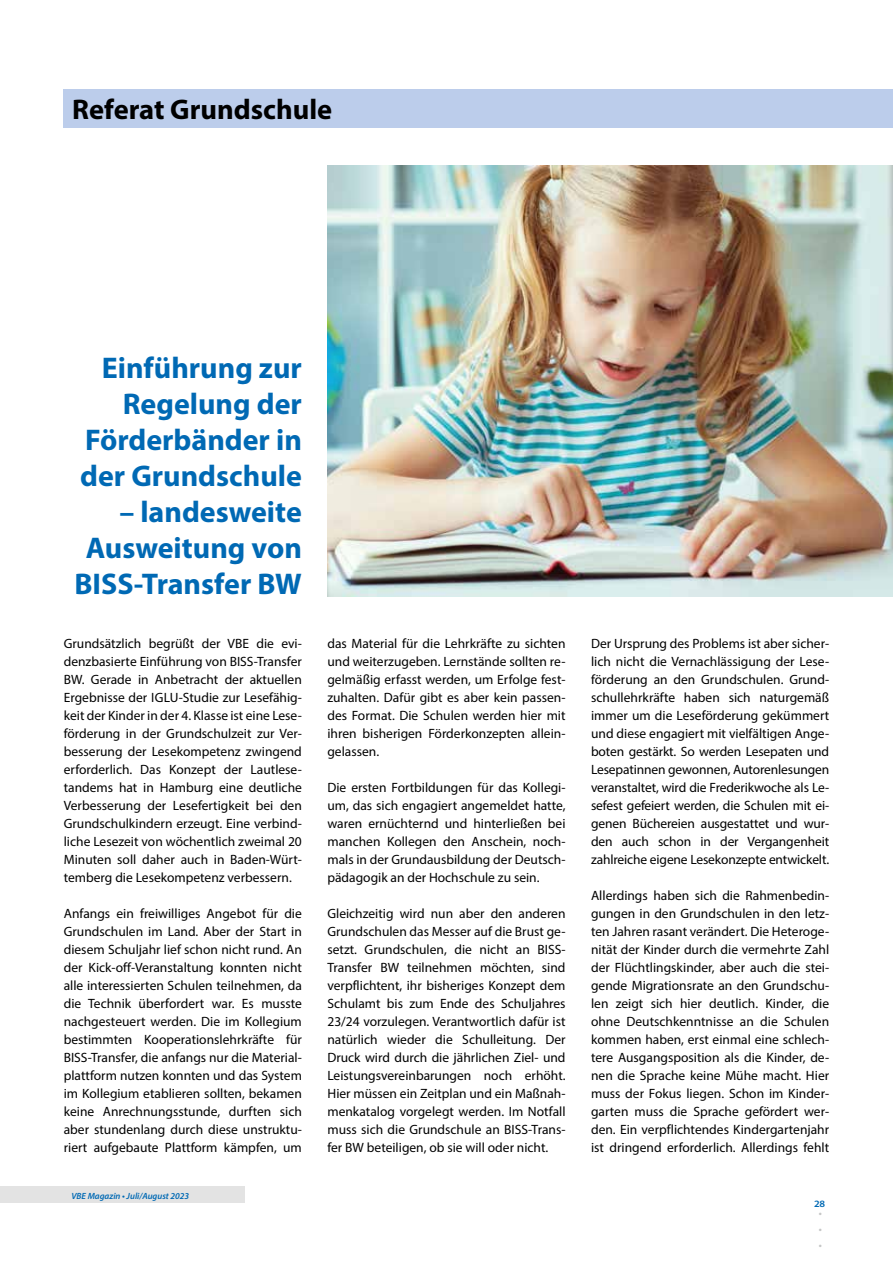
<style>
.page{position:relative;width:893px;height:1263px;background:#fff}
.page>*{position:absolute;margin:0;border:0;box-sizing:border-box;transform-origin:0 0}
.t1{font:700 30px/36px "Myriad Pro";color:#0069b4;text-align:right}
.t2{font:700 28.5px "Myriad Pro";color:#000}
.t3{font:13.5px/18px "Myriad Pro";color:#000;text-align:justify}
.t4{font:700 13.5px/15.9px "Myriad Pro";color:#c5c6c6;text-align:justify}
.t5{font:600 9.75px "Myriad Pro";color:#0069b4;scale:1.08 1}
.t6{font:italic 600 9px "Myriad Pro";color:#0069b4}
</style>
<div class="page">
<div style="left:0;top:1186px;width:244px;height:16px;background:#e3e3e3"></div>
<div style="left:64px;top:89px;width:829px;height:39px;background:#bccdeb"></div>
<img style="left:327px;top:166px;width:566px;height:431px">
<h2 class="t2" style="left:72px;top:91px;width:261px">Referat Grundschule</h2>
<h1 class="t1" style="left:80px;top:349px;width:223px">Einführung zur<br>Regelung der<br>Förderbänder in der Grundschule</h1>
<h1 class="t1" style="left:74px;top:493px;width:229px">– landesweite<br>Ausweitung von<br>BISS-Transfer BW</h1>
<p class="t3" style="left:64px;top:634px;width:240px">Grundsätzlich begrüßt der VBE die evi&shy;denzbasierte Einführung von BISS-Transfer BW. Gerade in Anbetracht der aktuellen Ergebnisse der IGLU-Studie zur Lesefähig&shy;keit der Kinder in der 4. Klasse ist eine Lese&shy;förderung in der Grundschulzeit zur Ver&shy;besserung der Lesekompetenz zwingend erforderlich. Das Konzept der Lautlese&shy;tandems hat in Hamburg eine deutliche Verbesserung der Lesefertigkeit bei den Grundschulkindern erzeugt. Eine verbind&shy;liche Lesezeit von wöchentlich zweimal 20<br>Minuten soll daher auch in Baden-Würt&shy;temberg die Lesekompetenz verbessern.</p>
<p class="t3" style="left:64px;top:904px;width:240px">Anfangs ein freiwilliges Angebot für die Grundschulen im Land. Aber der Start in diesem Schuljahr lief schon nicht rund. An der Kick-off-Veranstaltung konnten nicht alle interessierten Schulen teilnehmen, da die Technik überfordert war. Es musste nachgesteuert werden. Die im Kollegium bestimmten Kooperationslehrkräfte für BISS-Transfer, die anfangs nur die Material&shy;plattform nutzen konnten und das System im Kollegium etablieren sollten, bekamen keine Anrechnungsstunde, durften sich aber stundenlang durch diese unstruktu&shy;riert aufgebaute Plattform kämpfen, um</p>
<p class="t6" style="left:71px;top:1190px;width:119px">VBE Magazin • Juli/August 2023</p>
<p class="t3" style="left:327px;top:634px;width:240px">das Material für die Lehrkräfte zu sichten und weiterzugeben. Lernstände sollten re&shy;gelmäßig erfasst werden, um Erfolge fest&shy;zuhalten. Dafür gibt es aber kein passen&shy;des Format. Die Schulen werden hier mit ihren bisherigen Förderkonzepten allein&shy;gelassen.</p>
<p class="t3" style="left:327px;top:778px;width:240px">Die ersten Fortbildungen für das Kollegi&shy;um, das sich engagiert angemeldet hatte, waren ernüchternd und hinterließen bei manchen Kollegen den Anschein, noch&shy;mals in der Grundausbildung der Deutsch&shy;pädagogik an der Hochschule zu sein.</p>
<p class="t3" style="left:327px;top:904px;width:240px">Gleichzeitig wird nun aber den anderen Grundschulen das Messer auf die Brust ge&shy;setzt. Grundschulen, die nicht an BISS-Transfer BW teilnehmen möchten, sind verpflichtent, ihr bisheriges Konzept dem Schulamt bis zum Ende des Schuljahres 23/24 vorzulegen. Verantwortlich dafür ist natürlich wieder die Schulleitung. Der Druck wird durch die jährlichen Ziel- und Leistungsvereinbarungen noch erhöht.<br>Hier müssen ein Zeitplan und ein Maßnah&shy;menkatalog vorgelegt werden. Im Notfall muss sich die Grundschule an BISS-Trans&shy;fer BW beteiligen, ob sie will oder nicht.</p>
<p class="t3" style="left:591px;top:634px;width:240px">Der Ursprung des Problems ist aber sicher&shy;lich nicht die Vernachlässigung der Lese&shy;förderung an den Grundschulen. Grund&shy;schullehrkräfte haben sich naturgemäß immer um die Leseförderung gekümmert und diese engagiert mit vielfältigen Ange&shy;boten gestärkt. So werden Lesepaten und Lesepatinnen gewonnen, Autorenlesungen veranstaltet, wird die Frederikwoche als Le&shy;sefest gefeiert werden, die Schulen mit ei&shy;genen Büchereien ausgestattet und wur&shy;den auch schon in der Vergangenheit zahlreiche eigene Lesekonzepte entwickelt.</p>
<p class="t3" style="left:591px;top:886px;width:240px">Allerdings haben sich die Rahmenbedin&shy;gungen in den Grundschulen in den letz&shy;ten Jahren rasant verändert. Die Heteroge&shy;nität der Kinder durch die vermehrte Zahl der Flüchtlingskinder, aber auch die stei&shy;gende Migrationsrate an den Grundschu&shy;len zeigt sich hier deutlich. Kinder, die ohne Deutschkenntnisse an die Schulen kommen haben, erst einmal eine schlech&shy;tere Ausgangsposition als die Kinder, de&shy;nen die Sprache keine Mühe macht. Hier muss der Fokus liegen. Schon im Kinder&shy;garten muss die Sprache gefördert wer&shy;den. Ein verpflichtendes Kindergartenjahr ist dringend erforderlich. Allerdings fehlt</p>
<p class="t5" style="left:814px;top:1197px;width:12px">28</p>
<p class="t4" style="left:819px;top:1202px;width:5px">. . .</p>
</div>
